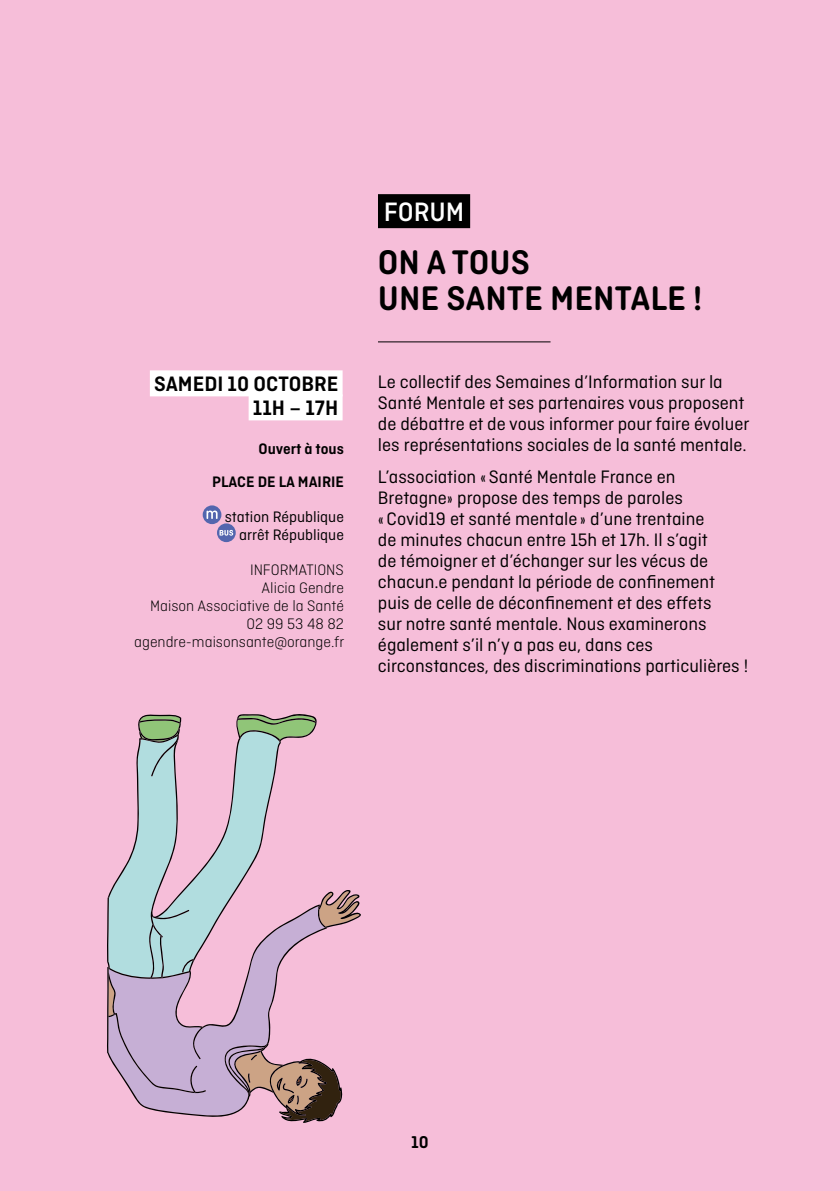
<style>
.page{position:relative;width:840px;height:1191px;background:#fff}
.page>*{position:absolute;margin:0;border:0;box-sizing:border-box;transform-origin:0 0}
.t1{font:600 36px/36px "Ciutadella Rounded";color:#000}
.t2{font:500 28px "Ciutadella";color:#fff}
.t3{font:600 22px/24px "Ciutadella";color:#000;text-align:right}
.t4{font:19px/21px "Ciutadella";color:#000}
.t5{font:600 18px "Ciutadella Rounded";color:#000}
.t6{font:300 16px/18px "Ciutadella";color:#000;text-align:right}
.t7{font:16px/18px "Ciutadella";color:#000;text-align:right}
.t8{font:600 16px/33px "Ciutadella";color:#000;text-align:right}
</style>
<div class="page">
<div style="left:0;top:0;width:839px;height:1191px;background:#f6bed9"></div>
<div style="left:378px;top:194px;width:92px;height:34px;background:#000"></div>
<hr style="left:378px;top:341px;width:172px;height:1px;background:#000">
<div style="left:150px;top:370px;width:192px;height:26px;background:#fff"></div>
<div style="left:248px;top:394px;width:94px;height:26px;background:#fff"></div>
<svg style="left:202px;top:505px;width:19px;height:19px"></svg>
<svg style="left:206px;top:510px;width:11px;height:9px"></svg>
<div style="left:217px;top:523px;width:18px;height:19px;background:#5366ae;border-radius:50%"></div>
<svg style="left:219px;top:530px;width:14px;height:5px"></svg>
<svg style="left:107px;top:714px;width:254px;height:409px"></svg>
<p class="t3" style="left:154px;top:372px;width:185px">SAMEDI 10 OCTOBRE<br>11H – 17H</p>
<p class="t8" style="left:212px;top:432px;width:133px">Ouvert à tous<br>PLACE DE LA MAIRIE</p>
<p class="t7" style="left:225px;top:508px;width:120px">station République arrêt République</p>
<p class="t6" style="left:134px;top:561px;width:211px">INFORMATIONS<br>Alicia Gendre<br>Maison Associative de la Santé<br>02 99 53 48 82 agendre-maisonsante@orange.fr</p>
<h2 class="t2" style="left:383px;top:196px;width:78px">FORUM</h2>
<h1 class="t1" style="left:378px;top:245px;width:153px">ONATOUS<br>UNE</h1>
<h1 class="t1" style="left:446px;top:281px;width:39px">SANTE</h1>
<h1 class="t1" style="left:550px;top:281px;width:20px">MENTALE</h1>
<h1 class="t1" style="left:693px;top:281px;width:11px">!</h1>
<p class="t4" style="left:378px;top:371px;width:373px">Le collectif des Semaines d’Information sur la Santé Mentale et ses partenaires vous proposent de débattre et de vous informer pour faire évoluer les représentations sociales de la santé mentale.</p>
<p class="t4" style="left:378px;top:466px;width:371px">L’association «Santé Mentale France en Bretagne» propose des temps de paroles «Covid19 et santé mentale » d’une trentaine<br>de minutes chacun entre 15h et 17h. Il s’agit<br>de témoigner et d’échanger sur les vécus de chacun.e pendant la période de confinement puis de celle de déconfinement et des effets<br>sur notre santé mentale. Nous examinerons également s’il n’y a pas eu, dans ces circonstances, des discriminations particulières !</p>
<p class="t5" style="left:411px;top:1131px;width:19px">10</p>
</div>
